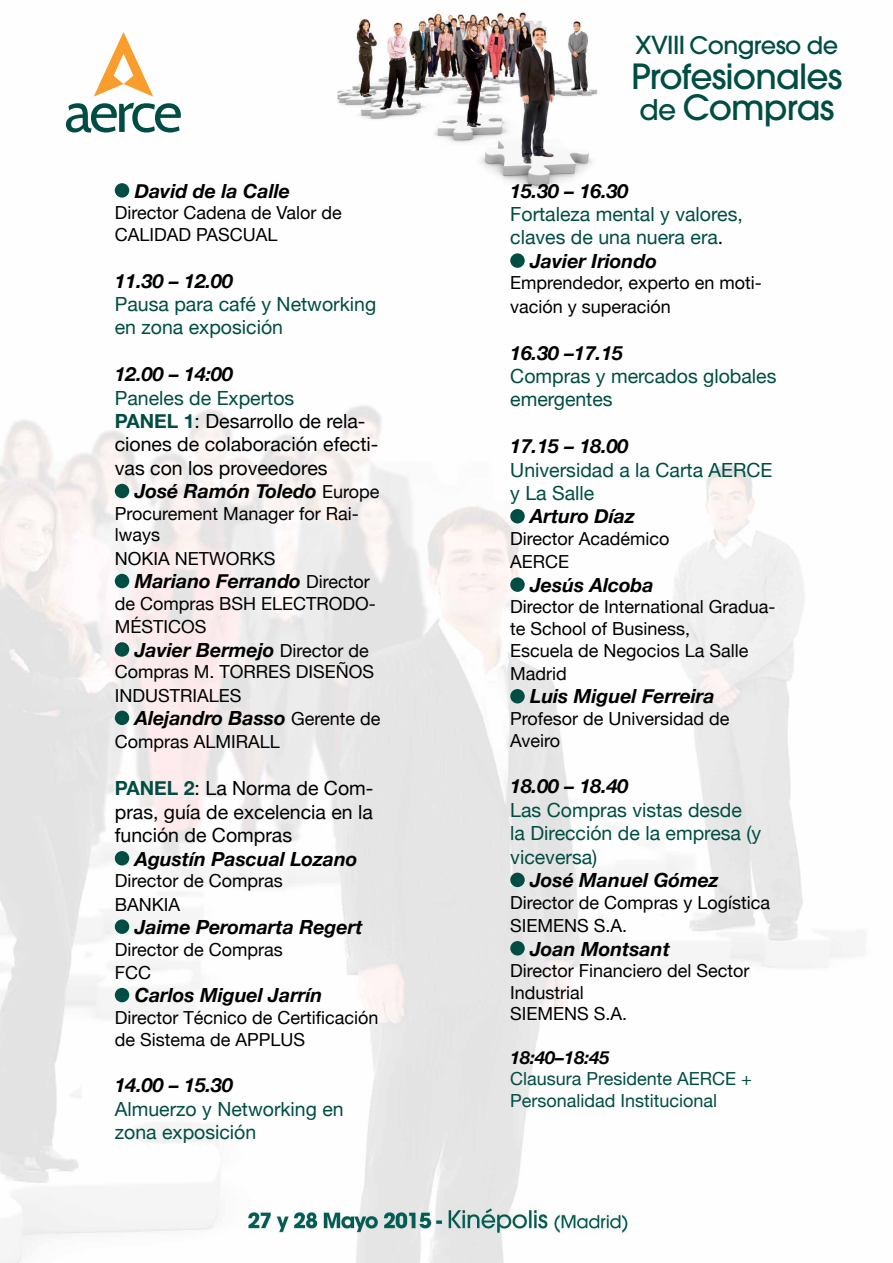
<style>
.page{position:relative;width:893px;height:1263px;background:#fff}
.page>*{position:absolute;margin:0;border:0;box-sizing:border-box;transform-origin:0 0}
.t1{font:500 34.5px/31.5px "Avant Garde";letter-spacing:-.025em;color:#004d43}
.t2{font:500 24px "Avant Garde";letter-spacing:-.025em;color:#004d43}
.t3{font:italic 700 19.5px "Helvetica Neue";color:#000}
.t4{font:19.5px/23.4px "Helvetica Neue";color:#004d43}
.t5{font:19.5px/23.4px "Helvetica Neue";color:#000}
.t6{font:18px/21.6px "Helvetica Neue";color:#000}
.t7{font:18px/21.6px "Helvetica Neue";color:#004d43}
.t8{font:italic 700 18px "Helvetica Neue";color:#000}
.s1{color:#004d43}
.s2{font-weight:700;color:#004d43}
.s3{font-weight:400;font-style:normal;font-size:18px}
.s4{font-size:24.6px}
.s5{font-size:28.35px}
.s6{color:#000}
</style>
<div class="page">
<img style="left:0;top:11px;width:864px;height:1252px">
<div style="left:115px;top:183px;width:14px;height:15px;background:#004d43;border-radius:50%"></div>
<div style="left:115px;top:484px;width:14px;height:14px;background:#004d43;border-radius:50%"></div>
<div style="left:115px;top:574px;width:14px;height:14px;background:#004d43;border-radius:50%"></div>
<div style="left:115px;top:642px;width:14px;height:15px;background:#004d43;border-radius:50%"></div>
<div style="left:115px;top:711px;width:14px;height:14px;background:#004d43;border-radius:50%"></div>
<div style="left:115px;top:851px;width:14px;height:14px;background:#004d43;border-radius:50%"></div>
<div style="left:115px;top:919px;width:14px;height:15px;background:#004d43;border-radius:50%"></div>
<div style="left:115px;top:988px;width:14px;height:14px;background:#004d43;border-radius:50%"></div>
<div style="left:510px;top:253px;width:15px;height:15px;background:#004d43;border-radius:50%"></div>
<div style="left:510px;top:509px;width:15px;height:14px;background:#004d43;border-radius:50%"></div>
<div style="left:510px;top:577px;width:15px;height:15px;background:#004d43;border-radius:50%"></div>
<div style="left:510px;top:689px;width:15px;height:14px;background:#004d43;border-radius:50%"></div>
<div style="left:510px;top:873px;width:15px;height:14px;background:#004d43;border-radius:50%"></div>
<div style="left:510px;top:941px;width:15px;height:14px;background:#004d43;border-radius:50%"></div>
<svg style="left:94px;top:32px;width:59px;height:65px"></svg>
<svg style="left:66px;top:103px;width:115px;height:29px"></svg>
<p class="t3" style="left:135px;top:179px;width:157px">David de la Calle</p>
<p class="t6" style="left:115px;top:202px;width:229px">Director Cadena de Valor de<br>CALIDAD PASCUAL</p>
<p class="t3" style="left:115px;top:269px;width:120px">11.30 – 12.00</p>
<p class="t4" style="left:115px;top:292px;width:263px">Pausa para café y Networking en zona exposición</p>
<p class="t3" style="left:115px;top:362px;width:120px">12.00 – 14:00</p>
<p class="t5" style="left:115px;top:386px;width:265px"><span class="s1">Paneles de Expertos<br></span><span class="s2">PANEL 1</span>: Desarrollo de rela&shy;ciones de colaboración efecti&shy;vas con los proveedores</p>
<p class="t3" style="left:135px;top:479px;width:246px">José Ramón Toledo <span class="s3">Europe</span></p>
<p class="t6" style="left:115px;top:502px;width:246px">Procurement Manager for Rai&shy;lways</p>
<p class="t6" style="left:115px;top:547px;width:162px">NOKIA NETWORKS</p>
<p class="t3" style="left:135px;top:569px;width:237px">Mariano Ferrando <span class="s3">Director</span></p>
<p class="t6" style="left:115px;top:591px;width:263px;line-height:23.4px">de Compras BSH ELECTRODO-<br>MÉSTICOS</p>
<p class="t3" style="left:135px;top:638px;width:236px">Javier Bermejo <span class="s3">Director de</span></p>
<p class="t6" style="left:115px;top:660px;width:261px;line-height:23.4px">Compras M. TORRES DISEÑOS<br>INDUSTRIALES</p>
<p class="t3" style="left:135px;top:706px;width:247px">Alejandro Basso <span class="s3">Gerente de</span></p>
<p class="t6" style="left:115px;top:731px;width:167px">Compras ALMIRALL</p>
<p class="t5" style="left:115px;top:776px;width:260px;text-align:justify"><span class="s2">PANEL 2</span>: La Norma de Com&shy;pras, guía de excelencia en la función de Compras</p>
<p class="t3" style="left:135px;top:846px;width:224px">Agustín Pascual Lozano</p>
<p class="t6" style="left:115px;top:869px;width:170px;line-height:23.4px">Director de Compras<br>BANKIA</p>
<p class="t3" style="left:135px;top:915px;width:229px">Jaime Peromarta Regert</p>
<p class="t6" style="left:115px;top:937px;width:170px;line-height:23.4px">Director de Compras<br>FCC</p>
<p class="t3" style="left:135px;top:983px;width:189px">Carlos Miguel Jarrín</p>
<p class="t6" style="left:115px;top:1006px;width:265px">Director Técnico de Certificación de Sistema de APPLUS</p>
<p class="t3" style="left:115px;top:1073px;width:120px">14.00 – 15.30</p>
<p class="t4" style="left:115px;top:1097px;width:230px">Almuerzo y Networking en zona exposición</p>
<h2 class="t2" style="left:636px;top:31px;width:204px"><span class="s4">XVIII</span> Congreso de</h2>
<h1 class="t1" style="left:631px;top:60px;width:212px">Profesionales <span class="s5">de</span> Compras</h1>
<p class="t3" style="left:510px;top:179px;width:120px">15.30 – 16.30</p>
<p class="t4" style="left:510px;top:202px;width:234px">Fortaleza mental y valores,</p>
<p class="t4" style="left:510px;top:225px;width:215px">claves de una nuera era<span class="s6">.</span></p>
<p class="t3" style="left:530px;top:249px;width:128px">Javier Iriondo</p>
<p class="t6" style="left:510px;top:271px;width:253px;line-height:23.4px">Emprendedor, experto en moti&shy;vación y superación</p>
<p class="t3" style="left:510px;top:341px;width:114px">16.30 –17.15</p>
<p class="t4" style="left:510px;top:364px;width:268px">Compras y mercados globales emergentes</p>
<p class="t3" style="left:510px;top:434px;width:120px">17.15 – 18.00</p>
<p class="t4" style="left:510px;top:458px;width:264px">Universidad a la Carta AERCE y La Salle</p>
<p class="t3" style="left:530px;top:504px;width:106px">Arturo Díaz</p>
<p class="t6" style="left:510px;top:527px;width:161px;line-height:23.4px">Director Académico<br>AERCE</p>
<p class="t3" style="left:530px;top:573px;width:125px">Jesús Alcoba</p>
<p class="t6" style="left:510px;top:596px;width:267px">Director de International Gradua&shy;te School of Business,<br>Escuela de Negocios La Salle</p>
<p class="t6" style="left:510px;top:663px;width:58px">Madrid</p>
<p class="t3" style="left:530px;top:684px;width:186px">Luis Miguel Ferreira</p>
<p class="t6" style="left:510px;top:708px;width:221px">Profesor de Universidad de<br>Aveiro</p>
<p class="t3" style="left:510px;top:774px;width:120px">18.00 – 18.40</p>
<p class="t4" style="left:510px;top:798px;width:253px">Las Compras vistas desde la Dirección de la empresa (y viceversa)</p>
<p class="t3" style="left:530px;top:868px;width:190px">José Manuel Gómez</p>
<p class="t6" style="left:510px;top:890px;width:261px;line-height:23.4px">Director de Compras y Logística<br>SIEMENS S.A.</p>
<p class="t3" style="left:530px;top:936px;width:141px">Joan Montsant</p>
<p class="t6" style="left:510px;top:960px;width:241px">Director Financiero del Sector<br>Industrial<br>SIEMENS S.A.</p>
<p class="t8" style="left:510px;top:1046px;width:101px">18:40–18:45</p>
<p class="t7" style="left:510px;top:1068px;width:243px">Clausura Presidente AERCE +<br>Personalidad Institucional</p>
</div>
